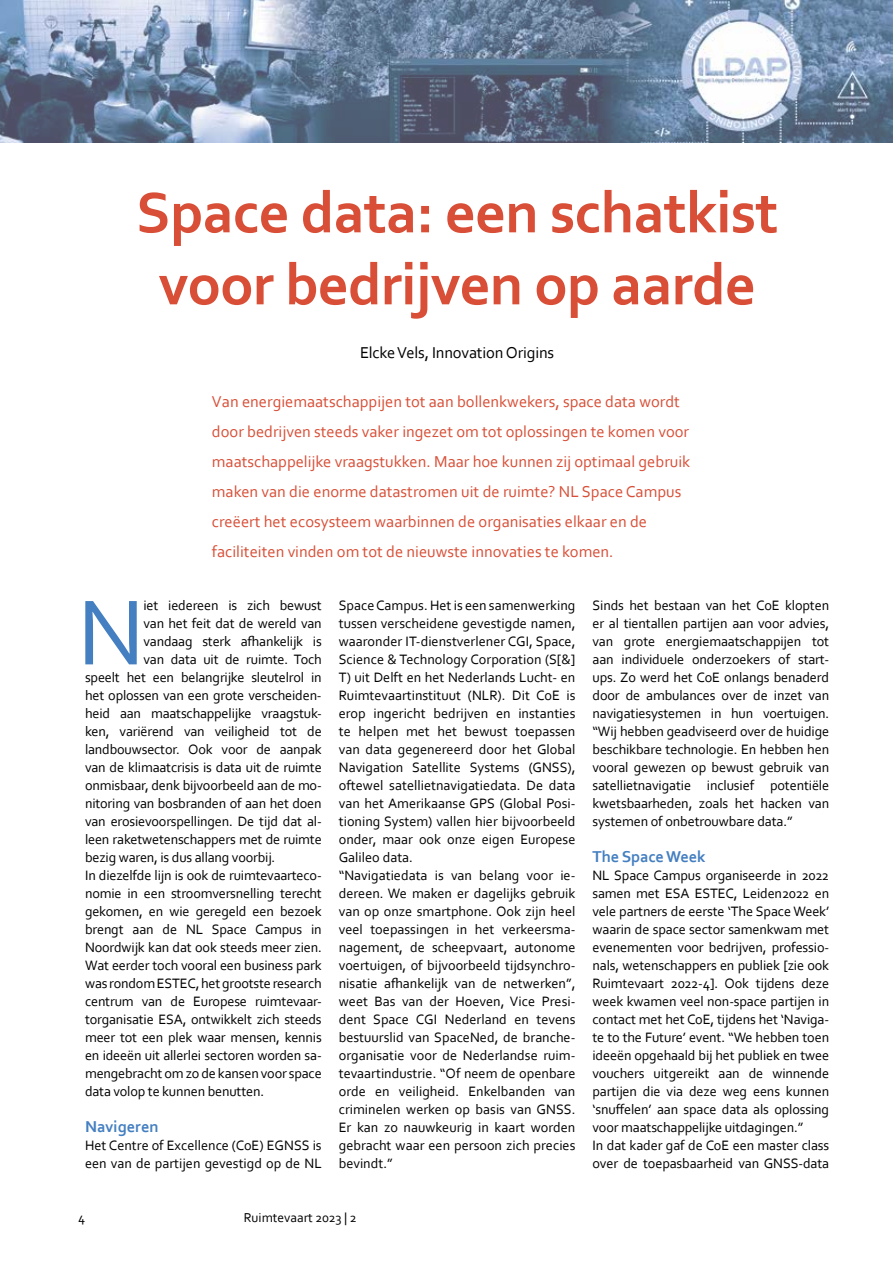
<style>
.page{position:relative;width:893px;height:1263px;background:#fff}
.page>*{position:absolute;margin:0;border:0;box-sizing:border-box;transform-origin:0 0}
.t1{font:96.9px "Corbel";color:#447fc1}
.t2{font:700 60px/72px "Corbel";letter-spacing:-.01em;color:#d84e36;text-align:center}
.t3{font:16.5px/30px "Corbel";color:#d84e36}
.t4{font:16.5px "Corbel";letter-spacing:-.01em;color:#000}
.t5{font:700 16.5px "Corbel";letter-spacing:-.01em;color:#447fc1}
.t6{font:14.25px/18px "Corbel";letter-spacing:-.01em;color:#000}
.t7{font:13.5px "Corbel";color:#000}
</style>
<div class="page">
<img style="left:0;top:0;width:893px;height:142px">
<h2 class="t2" style="left:136px;top:175px;width:644px">Space data: een schatkist voor bedrijven op aarde</h2>
<p class="t4" style="left:360px;top:343px;width:196px">Elcke Vels, Innovation Origins</p>
<p class="t3" style="left:212px;top:386px;width:480px">Van energiemaatschappijen tot aan bollenkwekers, space data wordt door bedrijven steeds vaker ingezet om tot oplossingen te komen voor maatschappelijke vraagstukken. Maar hoe kunnen zij optimaal gebruik maken van die enorme datastromen uit de ruimte? NL Space Campus creëert het ecosysteem waarbinnen de organisaties elkaar en de faciliteiten vinden om tot de nieuwste innovaties te komen.</p>
<h1 class="t1" style="left:77px;top:572px;width:69px">N</h1>
<p class="t6" style="left:144px;top:596px;width:180px">iet iedereen is zich bewust</p>
<p class="t6" style="left:144px;top:614px;width:180px">van het feit dat de wereld van</p>
<p class="t6" style="left:144px;top:632px;width:180px">vandaag sterk afhankelijk is</p>
<p class="t6" style="left:144px;top:650px;width:180px">van data uit de ruimte. Toch</p>
<p class="t6" style="left:85px;top:668px;width:238px">speelt het een belangrijke sleutelrol in</p>
<p class="t6" style="left:85px;top:686px;width:238px">het oplossen van een grote verscheiden-</p>
<p class="t6" style="left:85px;top:704px;width:238px">heid aan maatschappelijke vraagstuk-</p>
<p class="t6" style="left:85px;top:722px;width:238px">ken, variërend van veiligheid tot de</p>
<p class="t6" style="left:85px;top:740px;width:238px">landbouwsector. Ook voor de aanpak</p>
<p class="t6" style="left:85px;top:758px;width:238px">van de klimaatcrisis is data uit de ruimte</p>
<p class="t6" style="left:85px;top:776px;width:238px">onmisbaar, denk bijvoorbeeld aan de mo-</p>
<p class="t6" style="left:85px;top:794px;width:238px">nitoring van bosbranden of aan het doen</p>
<p class="t6" style="left:85px;top:812px;width:238px">van erosievoorspellingen. De tijd dat al-</p>
<p class="t6" style="left:85px;top:830px;width:238px">leen raketwetenschappers met de ruimte</p>
<p class="t6" style="left:85px;top:848px;width:192px">bezig waren, is dus allang voorbij.</p>
<p class="t6" style="left:85px;top:866px;width:238px">In diezelfde lijn is ook de ruimtevaarteco-</p>
<p class="t6" style="left:85px;top:884px;width:238px">nomie in een stroomversnelling terecht</p>
<p class="t6" style="left:85px;top:902px;width:238px">gekomen, en wie geregeld een bezoek</p>
<p class="t6" style="left:85px;top:920px;width:238px">brengt aan de NL Space Campus in</p>
<p class="t6" style="left:85px;top:938px;width:238px">Noordwijk kan dat ook steeds meer zien.</p>
<p class="t6" style="left:85px;top:956px;width:238px">Wat eerder toch vooral een business park</p>
<p class="t6" style="left:85px;top:974px;width:238px">was rondom ESTEC, het grootste research</p>
<p class="t6" style="left:85px;top:992px;width:238px">centrum van de Europese ruimtevaar-</p>
<p class="t6" style="left:85px;top:1010px;width:238px">torganisatie ESA, ontwikkelt zich steeds</p>
<p class="t6" style="left:85px;top:1028px;width:238px">meer tot een plek waar mensen, kennis</p>
<p class="t6" style="left:85px;top:1046px;width:238px">en ideeën uit allerlei sectoren worden sa-</p>
<p class="t6" style="left:85px;top:1064px;width:238px">mengebracht om zo de kansen voor space</p>
<p class="t6" style="left:85px;top:1082px;width:181px">data volop te kunnen benutten.</p>
<p class="t5" style="left:85px;top:1117px;width:75px">Navigeren</p>
<p class="t6" style="left:85px;top:1136px;width:238px">Het Centre of Excellence (CoE) EGNSS is een van de partijen gevestigd op de NL</p>
<p class="t6" style="left:339px;top:596px;width:238px">Space Campus. Het is een samenwerking tussen verscheidene gevestigde namen, waaronder IT-dienstverlener CGI, Space, Science &amp; Technology Corporation (S[&amp;] T) uit Delft en het Nederlands Lucht- en Ruimtevaartinstituut (NLR). Dit CoE is erop ingericht bedrijven en instanties te helpen met het bewust toepassen van data gegenereerd door het Global Navigation Satellite Systems (GNSS), oftewel satellietnavigatiedata. De data van het Amerikaanse GPS (Global Posi&shy;tioning System) vallen hier bijvoorbeeld onder, maar ook onze eigen Europese Galileo data.<br>“Navigatiedata is van belang voor ie&shy;dereen. We maken er dagelijks gebruik van op onze smartphone. Ook zijn heel veel toepassingen in het verkeersma&shy;nagement, de scheepvaart, autonome voertuigen, of bijvoorbeeld tijdsynchro&shy;nisatie afhankelijk van de netwerken”, weet Bas van der Hoeven, Vice Presi&shy;dent Space CGI Nederland en tevens bestuurslid van SpaceNed, de branche&shy;organisatie voor de Nederlandse ruim&shy;tevaartindustrie. “Of neem de openbare orde en veiligheid. Enkelbanden van criminelen werken op basis van GNSS.<br>Er kan zo nauwkeurig in kaart worden gebracht waar een persoon zich precies bevindt.”</p>
<p class="t6" style="left:592px;top:596px;width:238px;text-align:justify">Sinds het bestaan van het CoE klopten er al tientallen partijen aan voor advies, van grote energiemaatschappijen tot aan individuele onderzoekers of start&shy;ups. Zo werd het CoE onlangs benaderd door de ambulances over de inzet van navigatiesystemen in hun voertuigen. “Wij hebben geadviseerd over de huidige beschikbare technologie. En hebben hen vooral gewezen op bewust gebruik van satellietnavigatie inclusief potentiële kwetsbaarheden, zoals het hacken van systemen of onbetrouwbare data.”</p>
<p class="t5" style="left:592px;top:847px;width:115px">The Space Week</p>
<p class="t6" style="left:592px;top:866px;width:238px">NL Space Campus organiseerde in 2022 samen met ESA ESTEC, Leiden2022 en vele partners de eerste ‘The Space Week’ waarin de space sector samenkwam met evenementen voor bedrijven, professio&shy;nals, wetenschappers en publiek [zie ook Ruimtevaart 2022-4]. Ook tijdens deze week kwamen veel non-space partijen in contact met het CoE, tijdens het ‘Naviga&shy;te to the Future’ event. “We hebben toen ideeën opgehaald bij het publiek en twee vouchers uitgereikt aan de winnende partijen die via deze weg eens kunnen ‘snuffelen’ aan space data als oplossing voor maatschappelijke uitdagingen.”<br>In dat kader gaf de CoE een master class over de toepasbaarheid van GNSS-data</p>
<p class="t7" style="left:78px;top:1209px;width:8px">4</p>
<p class="t7" style="left:244px;top:1209px;width:115px">Ruimtevaart 2023 | 2</p>
</div>
